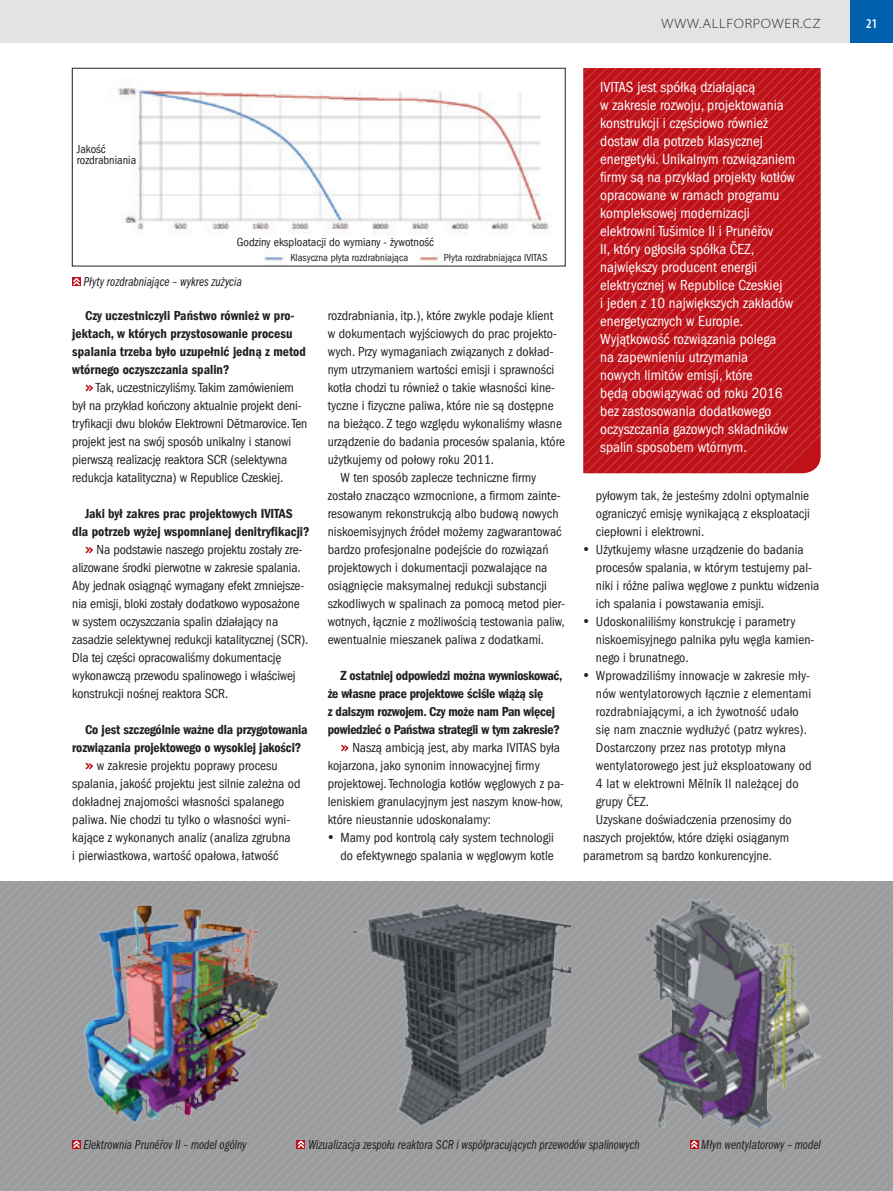
<style>
.page{position:relative;width:893px;height:1191px;background:#fff}
.page>*{position:absolute;margin:0;border:0;box-sizing:border-box;transform-origin:0 0}
.t1{font:condensed 15px/18px "Franklin Gothic LT Com";color:#fff}
.PL_text{font:condensed 13.5px/18px "Franklin Gothic LT Com";color:#231f20}
.PL_text-2{font:13.5px/18px "Franklin Gothic LT Com Dm Cn";letter-spacing:-.01em;color:#231f20}
.t2{font:13.5px "Franklin Got Itc TOT Boo Com Ita";color:#231f20}
.t3{font:300 semi-expanded 13.5px "Myriad Pro";letter-spacing:.05em;color:#231f20}
.t4{font:600 condensed 13.5px "Myriad Pro";color:#fff}
.t5{font:condensed 12px/10.5px "Franklin Gothic LT Com";color:#231f20}
.t6{font:condensed 10.5px "Franklin Gothic LT Com";color:#231f20}
</style>
<div class="page">
<div style="left:0;top:0;width:852px;height:43px;background:#e3e3e3"></div>
<div style="left:850px;top:0;width:43px;height:43px;background:#0160ae"></div>
<svg style="left:85px;top:384px;width:8px;height:8px"></svg>
<svg style="left:85px;top:546px;width:8px;height:8px"></svg>
<svg style="left:85px;top:762px;width:8px;height:8px"></svg>
<svg style="left:341px;top:744px;width:8px;height:8px"></svg>
<svg style="left:583px;top:268px;width:238px;height:205px;background:#c01920"></svg>
<svg style="left:583px;top:68px;width:238px;height:200px;background:#c01920"></svg>
<svg style="left:0;top:881px;width:893px;height:310px;background:#9b9d9f"></svg>
<img style="left:72px;top:898px;width:215px;height:232px">
<img style="left:353px;top:904px;width:217px;height:221px">
<img style="left:636px;top:898px;width:185px;height:229px">
<img style="left:117px;top:87px;width:434px;height:174px">
<div style="left:72px;top:68px;width:493px;height:198px;border:1px solid #231f20"></div>
<svg style="left:72px;top:1139px;width:9px;height:10px"></svg>
<svg style="left:690px;top:1139px;width:9px;height:10px"></svg>
<svg style="left:72px;top:277px;width:9px;height:9px"></svg>
<svg style="left:296px;top:1139px;width:10px;height:10px"></svg>
<p class="t3" style="left:661px;top:16px;width:161px">WWW.ALLFORPOWER.CZ</p>
<p class="t4" style="left:866px;top:16px;width:13px">21</p>
<p class="t5" style="left:77px;top:144px;width:61px">Jakość rozdrabniania</p>
<p class="t5" style="left:237px;top:237px;width:199px">Godziny eksploatacji do wymiany - żywotność</p>
<p class="t6" style="left:290px;top:251px;width:119px">Klasyczna płyta rozdrabniająca</p>
<p class="t6" style="left:444px;top:251px;width:105px">Płyta rozdrabniająca IVITAS</p>
<p class="t2" style="left:84px;top:274px;width:160px">Płyty rozdrabniające – wykres zużycia</p>
<p class="PL_text-2" style="left:72px;top:307px;width:235px;text-indent:13px">Czy uczestniczyli Państwo również w pro&shy;jektach, w których przystosowanie procesu spalania trzeba było uzupełnić jedną z metod wtórnego oczyszczania spalin?</p>
<p class="PL_text" style="left:72px;top:379px;width:237px;text-indent:24px">Tak, uczestniczyliśmy. Takim zamówieniem był na przykład kończony aktualnie projekt deni&shy;tryfikacji dwu bloków Elektrowni Dětmarovice. Ten projekt jest na swój sposób unikalny i stanowi pierwszą realizację reaktora SCR (selektywna redukcja katalityczna) w Republice Czeskiej.</p>
<p class="PL_text-2" style="left:72px;top:505px;width:239px;text-align:center">Jaki był zakres prac projektowych IVITAS<br>dla potrzeb wyżej wspomnianej denitryfikacji?</p>
<p class="PL_text" style="left:72px;top:541px;width:238px;text-indent:24px">Na podstawie naszego projektu zostały zre&shy;alizowane środki pierwotne w zakresie spalania.<br>Aby jednak osiągnąć wymagany efekt zmniejsze&shy;nia emisji, bloki zostały dodatkowo wyposażone w system oczyszczania spalin działający na zasadzie selektywnej redukcji katalitycznej (SCR).<br>Dla tej części opracowaliśmy dokumentację wykonawczą przewodu spalinowego i właściwej konstrukcji nośnej reaktora SCR.</p>
<p class="PL_text-2" style="left:72px;top:721px;width:237px;text-indent:13px">Co jest szczególnie ważne dla przygotowania rozwiązania projektowego o wysokiej jakości?</p>
<p class="PL_text" style="left:72px;top:757px;width:230px;text-indent:25px">w zakresie projektu poprawy procesu spalania, jakość projektu jest silnie zależna od dokładnej znajomości własności spalanego paliwa. Nie chodzi tu tylko o własności wyni&shy;kające z wykonanych analiz (analiza zgrubna<br>i pierwiastkowa, wartość opałowa, łatwość</p>
<p class="PL_text" style="left:328px;top:307px;width:239px">rozdrabniania, itp.), które zwykle podaje klient<br>w dokumentach wyjściowych do prac projekto&shy;wych. Przy wymaganiach związanych z dokład&shy;nym utrzymaniem wartości emisji i sprawności kotła chodzi tu również o takie własności kine&shy;tyczne i fizyczne paliwa, które nie są dostępne na bieżąco. Z tego względu wykonaliśmy własne urządzenie do badania procesów spalania, które użytkujemy od połowy roku 2011.</p>
<p class="PL_text" style="left:328px;top:469px;width:239px;text-indent:13px">W ten sposób zaplecze techniczne firmy zostało znacząco wzmocnione, a firmom zainte&shy;resowanym rekonstrukcją albo budową nowych niskoemisyjnych źródeł możemy zagwarantować bardzo profesjonalne podejście do rozwiązań projektowych i dokumentacji pozwalające na osiągnięcie maksymalnej redukcji substancji szkodliwych w spalinach za pomocą metod pier&shy;wotnych, łącznie z możliwością testowania paliw, ewentualnie mieszanek paliwa z dodatkami.</p>
<p class="PL_text-2" style="left:328px;top:667px;width:236px;text-indent:13px">Z ostatniej odpowiedzi można wywnioskować, że własne prace projektowe ściśle wiążą się<br>z dalszym rozwojem. Czy może nam Pan więcej powiedzieć o Państwa strategii w tym zakresie?</p>
<p class="PL_text" style="left:328px;top:739px;width:238px;text-indent:25px">Naszą ambicją jest, aby marka IVITAS była kojarzona, jako synonim innowacyjnej firmy projektowej. Technologia kotłów węglowych z pa&shy;leniskiem granulacyjnym jest naszym know-how, które nieustannie udoskonalamy:</p>
<p class="PL_text" style="left:340px;top:829px;width:215px">Mamy pod kontrolą cały system technologii do efektywnego spalania w węglowym kotle</p>
<p class="t1" style="left:600px;top:78px;width:197px">IVITAS jest spółką działającą<br>w zakresie rozwoju, projektowania konstrukcji i częściowo również dostaw dla potrzeb klasycznej energetyki. Unikalnym rozwiązaniem firmy są na przykład projekty kotłów opracowane w ramach programu kompleksowej modernizacji elektrowni Tušimice II i Prunéřov<br>II, który ogłosiła spółka ČEZ, największy producent energii elektrycznej w Republice Czeskiej<br>i jeden z 10 największych zakładów energetycznych w Europie.<br>Wyjątkowość rozwiązania polega<br>na zapewnieniu utrzymania<br>nowych limitów emisji, które<br>będą obowiązywać od roku 2016 bez zastosowania dodatkowego oczyszczania gazowych składników spalin sposobem wtórnym.</p>
<p class="PL_text" style="left:596px;top:487px;width:215px;text-align:justify">pyłowym tak, że jesteśmy zdolni optymalnie ograniczyć emisję wynikającą z eksploatacji ciepłowni i elektrowni.</p>
<p class="PL_text" style="left:596px;top:541px;width:225px">Użytkujemy własne urządzenie do badania procesów spalania, w którym testujemy pal&shy;niki i różne paliwa węglowe z punktu widzenia ich spalania i powstawania emisji.</p>
<p class="PL_text" style="left:596px;top:613px;width:220px">Udoskonaliliśmy konstrukcję i parametry niskoemisyjnego palnika pyłu węgla kamien&shy;nego i brunatnego.</p>
<p class="PL_text" style="left:596px;top:667px;width:217px">Wprowadziliśmy innowacje w zakresie mły&shy;nów wentylatorowych łącznie z elementami rozdrabniającymi, a ich żywotność udało się nam znacznie wydłużyć (patrz wykres).<br>Dostarczony przez nas prototyp młyna wentylatorowego jest już eksploatowany od 4 lat w elektrowni Mělník II należącej do grupy ČEZ.</p>
<p class="PL_text" style="left:583px;top:811px;width:210px;text-indent:13px">Uzyskane doświadczenia przenosimy do naszych projektów, które dzięki osiąganym parametrom są bardzo konkurencyjne.</p>
<p class="t2" style="left:84px;top:1136px;width:165px">Elektrownia Prunéřov II – model ogólny</p>
<p class="t2" style="left:701px;top:1136px;width:121px">Młyn wentylatorowy – model</p>
<p class="t2" style="left:308px;top:1136px;width:333px">Wizualizacja zespołu reaktora SCR i współpracujących przewodów spalinowych</p>
</div>
